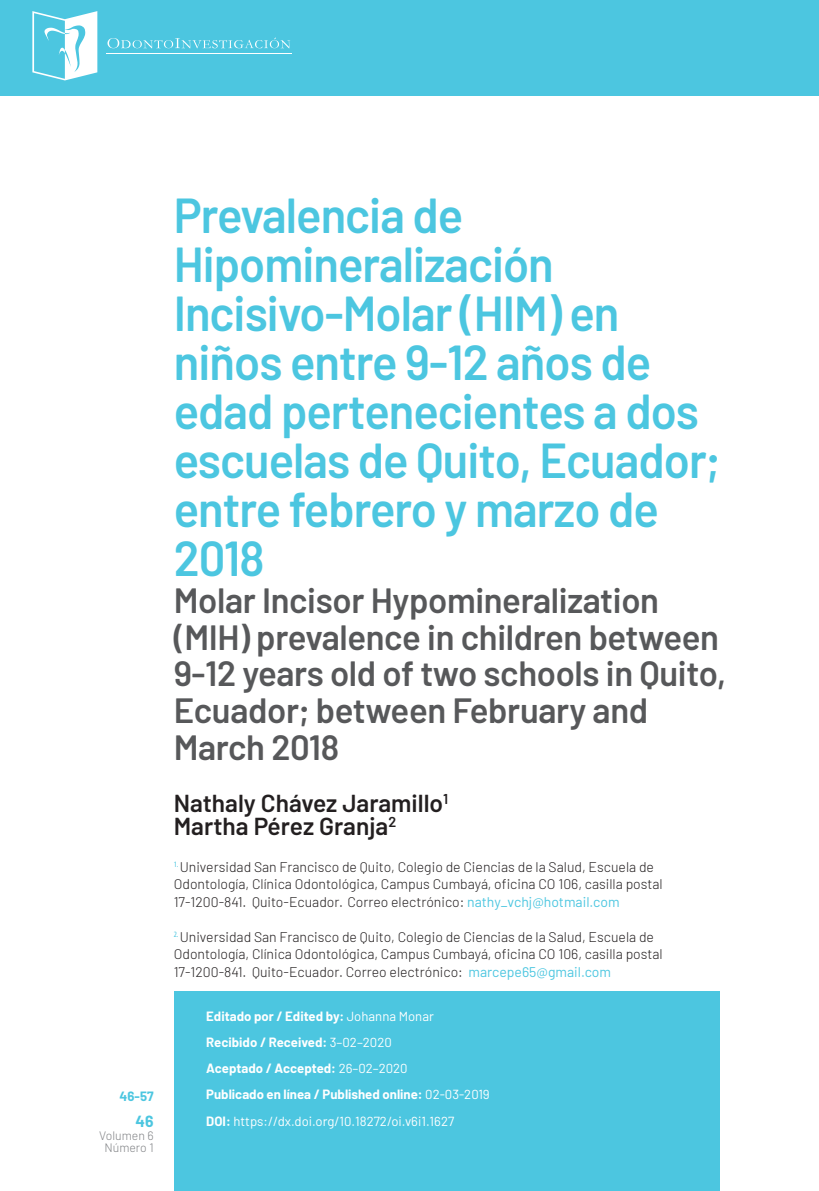
<style>
.page{position:relative;width:819px;height:1191px;background:#fff}
.page>*{position:absolute;margin:0;border:0;box-sizing:border-box;transform-origin:0 0}
.tema{font:600 49px/49px "Barlow";letter-spacing:-.02em;color:#4cc6e0;scale:.96 1}
.tema_inglés{font:600 35px/36.8px "Barlow";letter-spacing:-.01em;color:#57585a}
.autores_portadillas{font:600 24.5px "Barlow";color:#231f20}
.t1{font:700 15.75px "Barlow";color:#4cc6e0}
.afiliaciones{font:300 14px/17.5px "Barlow";color:#231f20}
.t2{font:700 13.12px "Barlow";color:#fff}
.t3{font:13.12px "Barlow";color:#fff}
.t4{font:700 13.12px "Barlow";color:#4cc6e0}
.t5{font:300 12.25px "Barlow";color:#808285}
.s1{font-weight:400;color:#4cc6e0}
.s2{font-weight:400}
.s3{font-weight:700}
</style>
<div class="page">
<div style="left:174px;top:991px;width:545px;height:200px;background:#4cc6e0"></div>
<div style="left:0;top:0;width:819px;height:96px;background:#4cc6e0"></div>
<svg style="left:107px;top:38px;width:183px;height:10px"></svg>
<hr style="left:106px;top:53px;width:185px;height:1px;background:#fff">
<svg style="left:32px;top:11px;width:65px;height:69px"></svg>
<p class="tema" style="left:174px;top:187px;width:571px">Prevalencia de<br>Hipomineralización<br>Incisivo-Molar (HIM) en niños entre 9-12 años de edad pertenecientes a dos escuelas de Quito, Ecuador; entre febrero y marzo de<br>2018</p>
<p class="tema_inglés" style="left:174px;top:579px;width:554px">Molar Incisor Hypomineralization (MIH) prevalence in children between<br>9-12 years old of two schools in Quito,<br>Ecuador; between February and<br>March 2018</p>
<p class="autores_portadillas" style="left:174px;top:785px;width:276px">Nathaly Chávez Jaramillo<sup>1</sup></p>
<p class="autores_portadillas" style="left:174px;top:808px;width:224px">Martha Pérez Granja<sup>2</sup></p>
<p class="afiliaciones" style="left:174px;top:857px;width:490px"><sup>1.</sup> Universidad San Francisco de Quito, Colegio de Ciencias de la Salud, Escuela de<br>Odontología, Clínica Odontológica, Campus Cumbayá, oficina CO 106, casilla postal<br>17-1200-841. Quito-Ecuador. Correo electrónico: <span class="s1">nathy_vchj@hotmail.com</span></p>
<p class="afiliaciones" style="left:174px;top:927px;width:490px"><sup>2.</sup> Universidad San Francisco de Quito, Colegio de Ciencias de la Salud, Escuela de<br>Odontología, Clínica Odontológica, Campus Cumbayá, oficina CO 106, casilla postal<br>17-1200-841. Quito-Ecuador. Correo electrónico: <span class="s1">marcepe65@gmail.com</span></p>
<p class="t2" style="left:206px;top:1006px;width:229px">Editado por / Edited by: <span class="s2">Johanna Monar</span></p>
<p class="t2" style="left:206px;top:1032px;width:187px">Recibido / Received: <span class="s2">3–02–2020</span></p>
<p class="t2" style="left:206px;top:1058px;width:203px">Aceptado / Accepted: <span class="s2">26–02–2020</span></p>
<p class="t2" style="left:206px;top:1085px;width:285px">Publicado en línea / Published online: <span class="s2">02-03-2019</span></p>
<p class="t3" style="left:206px;top:1111px;width:249px"><span class="s3">DOI:</span> https://dx.doi.org/10.18272/oi.v6i1.1627</p>
<p class="t3" style="left:347px;top:1006px;width:83px">adfasdf sdfad</p>
<p class="t3" style="left:330px;top:1032px;width:67px">10/08/2016.</p>
<p class="t3" style="left:339px;top:1059px;width:62px">31/06/2017</p>
<p class="t3" style="left:422px;top:1085px;width:64px">15/04/2018</p>
<p class="t4" style="left:120px;top:1086px;width:35px">46-57</p>
<p class="t1" style="left:136px;top:1110px;width:19px">46</p>
<p class="t3" style="left:233px;top:1111px;width:40px">asdfad</p>
<p class="t5" style="left:99px;top:1126px;width:56px">Volumen 6</p>
<p class="t5" style="left:104px;top:1138px;width:51px">Número 1</p>
</div>
